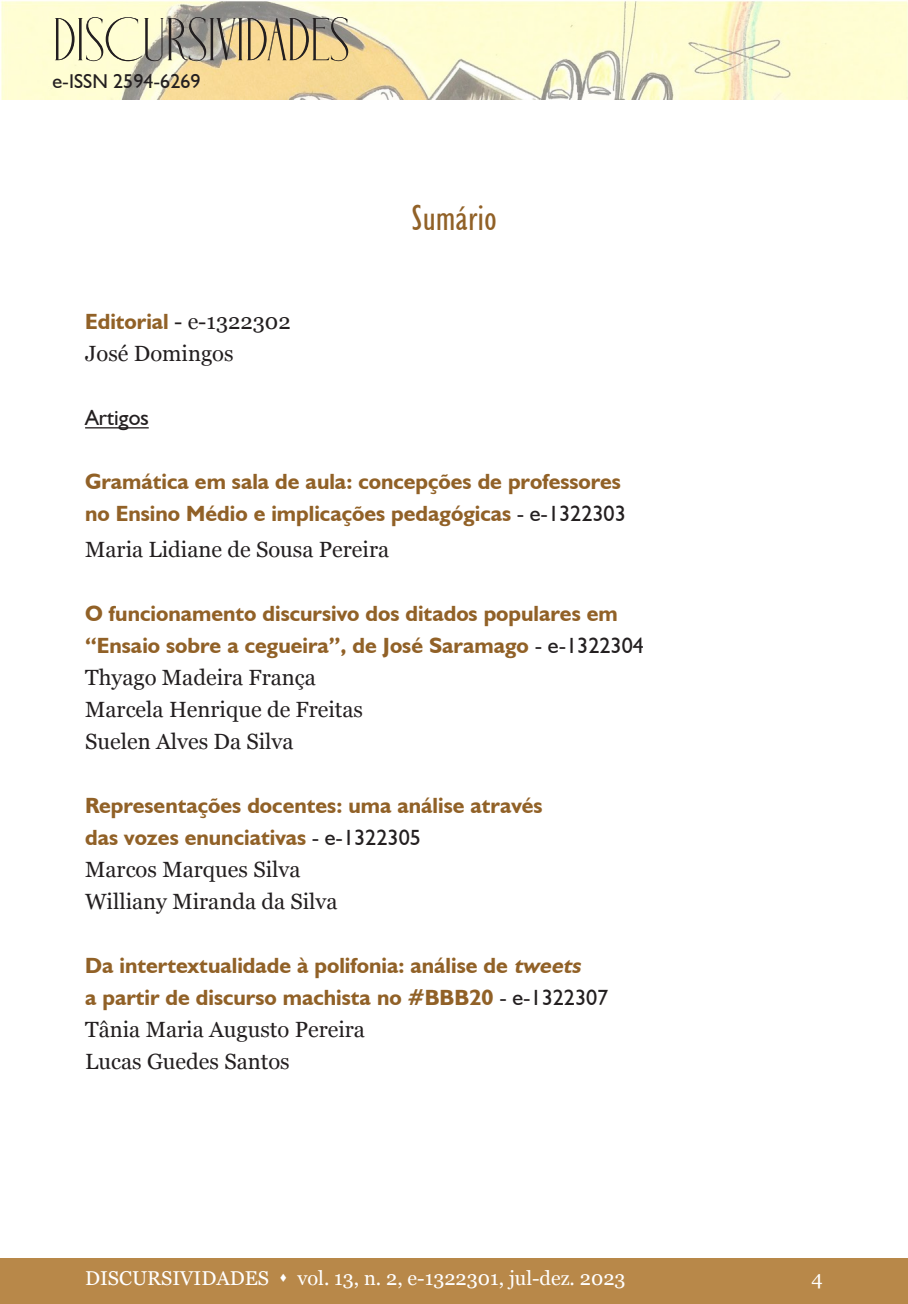
<style>
.page{position:relative;width:908px;height:1304px;background:#fff}
.page>*{position:absolute;margin:0;border:0;box-sizing:border-box;transform-origin:0 0}
.t1{font:60px "Holipop";color:#231f20}
.t2{font:condensed 36px "Humanist 521 BT";color:#916127}
.t3{font:700 22px "Humanist 521 BT";color:#916127}
.t4{font:22px "Georgia";color:#231f20}
.t5{font:22px "Humanist 521 BT";color:#231f20}
.t6{font:20px "Georgia";color:#fff}
.t7{font:20px "Humanist 521 BT";color:#231f20}
.s1{font-family:"Humanist 521 BT";font-weight:700;color:#916127}
.s2{font-weight:400;color:#231f20}
.s3{font-style:italic}
</style>
<div class="page">
<div style="left:0;top:1259px;width:907px;height:45px;background:#b88849"></div>
<img style="left:1px;top:0;width:906px;height:100px">
<hr style="left:85px;top:427px;width:64px;height:1px;background:#231f20">
<h1 class="t1" style="left:52px;top:10px;width:298px">DISCURSIVIDADES</h1>
<p class="t7" style="left:52px;top:69px;width:150px">e-ISSN 2594-6269</p>
<p class="t4" style="left:85px;top:306px;width:207px"><span class="s1">Editorial</span> - e-1322302</p>
<p class="t4" style="left:85px;top:338px;width:150px">José Domingos</p>
<p class="t5" style="left:85px;top:404px;width:65px">Artigos</p>
<p class="t2" style="left:411px;top:197px;width:86px">Sumário</p>
<p class="t3" style="left:85px;top:468px;width:537px">Gramática em sala de aula: concepções de professores</p>
<p class="t3" style="left:85px;top:500px;width:542px">no Ensino Médio e implicações pedagógicas <span class="s2">- e-1322303</span></p>
<p class="t4" style="left:85px;top:534px;width:305px">Maria Lidiane de Sousa Pereira</p>
<p class="t3" style="left:85px;top:600px;width:534px">O funcionamento discursivo dos ditados populares em</p>
<p class="t3" style="left:85px;top:632px;width:560px">“Ensaio sobre a cegueira”, de José Saramago <span class="s2">- e-1322304</span></p>
<p class="t4" style="left:85px;top:662px;width:232px">Thyago Madeira França</p>
<p class="t4" style="left:85px;top:694px;width:279px">Marcela Henrique de Freitas</p>
<p class="t4" style="left:85px;top:726px;width:210px">Suelen Alves Da Silva</p>
<p class="t3" style="left:85px;top:792px;width:459px">Representações docentes: uma análise através</p>
<p class="t3" style="left:85px;top:824px;width:337px">das vozes enunciativas <span class="s2">- e-1322305</span></p>
<p class="t4" style="left:85px;top:854px;width:217px">Marcos Marques Silva</p>
<p class="t4" style="left:85px;top:886px;width:254px">Williany Miranda da Silva</p>
<p class="t3" style="left:85px;top:952px;width:501px">Da intertextualidade à polifonia: análise de <span class="s3">tweets</span></p>
<p class="t3" style="left:85px;top:984px;width:524px">a partir de discurso machista no #BBB20 <span class="s2">- e-1322307</span></p>
<p class="t4" style="left:85px;top:1014px;width:281px">Tânia Maria Augusto Pereira</p>
<p class="t4" style="left:85px;top:1046px;width:206px">Lucas Guedes Santos</p>
<p class="t6" style="left:85px;top:1264px;width:541px">DISCURSIVIDADES ▲ vol. 13, n. 2, e-1322301, jul-dez. 2023</p>
<p class="t6" style="left:811px;top:1264px;width:13px">4</p>
</div>
